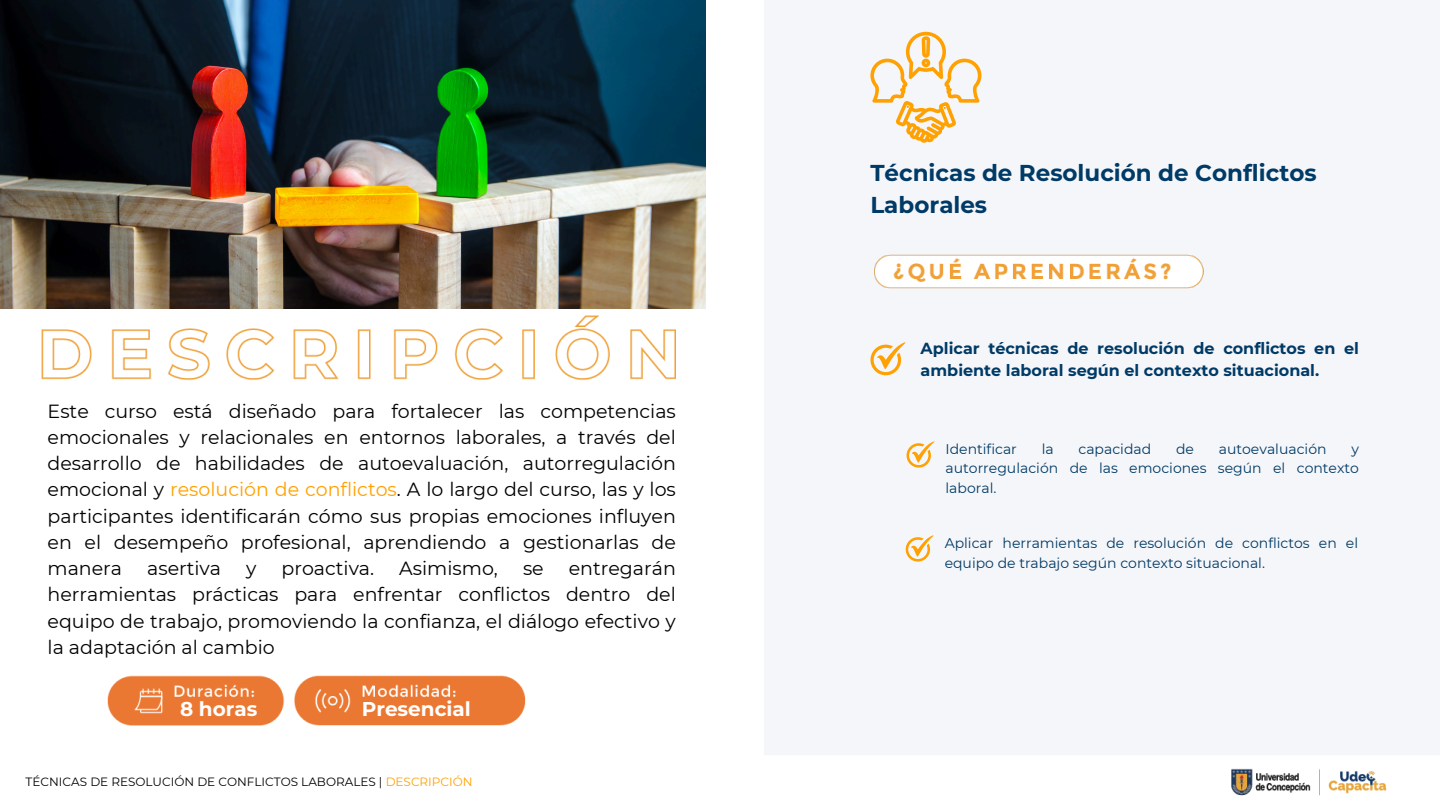
<style>
.page{position:relative;width:1440px;height:810px;background:#fff}
.page>*{position:absolute;margin:0;border:0;box-sizing:border-box;transform-origin:0 0}
.t1{font:700 23px/31.5px "Montserrat";color:#003a66}
.t2{font:700 20px "Montserrat";color:#fff}
.t3{font:19px/26.2px "Montserrat";color:#000;text-align:justify}
.t4{font:700 16px/21.8px "Montserrat";color:#003a66}
.t5{font:14px/19.5px "Montserrat";color:#003a66;text-align:justify}
.t6{font:12px "Montserrat";color:#000}
.s1{color:#ffa102}
</style>
<div class="page">
<img style="left:0;top:31px;width:1387px;height:765px">
<svg style="left:870px;top:342px;width:36px;height:33px"></svg>
<svg style="left:907px;top:441px;width:27px;height:27px"></svg>
<svg style="left:906px;top:535px;width:28px;height:27px"></svg>
<img style="left:0;top:0;width:706px;height:308px">
<svg style="left:870px;top:32px;width:111px;height:111px"></svg>
<p class="t3" style="left:48px;top:398px;width:630px">Este curso está diseñado para fortalecer las competencias emocionales y relacionales en entornos laborales, a través del desarrollo de habilidades de autoevaluación, autorregulación emocional y <span class="s1">resolución de conflictos</span>. A lo largo del curso, las y los</p>
<h1 class="t3" style="left:48px;top:503px;width:630px">participantes identificarán cómo sus propias emociones influyen en el desempeño profesional, aprendiendo a gestionarlas de manera</h1>
<h1 class="t3" style="left:147px;top:555px;width:75px">asertiva</h1>
<h1 class="t3" style="left:246px;top:555px;width:12px">y</h1>
<h1 class="t3" style="left:282px;top:555px;width:94px">proactiva.</h1>
<h1 class="t3" style="left:399px;top:555px;width:100px">Asimismo,</h1>
<h1 class="t3" style="left:523px;top:555px;width:22px">se</h1>
<h1 class="t3" style="left:48px;top:555px;width:630px;text-indent:521px">entregarán herramientas prácticas para enfrentar conflictos dentro del equipo de trabajo, promoviendo la confianza, el diálogo efectivo y la adaptación al cambio</h1>
<h3 class="t2" style="left:180px;top:696px;width:79px">8 horas</h3>
<p class="t2" style="left:362px;top:696px;width:111px">Presencial</p>
<h5 class="t6" style="left:26px;top:775px;width:448px">TÉCNICAS DE RESOLUCIÓN DE CONFLICTOS LABORALES | <span class="s1">DESCRIPCIÓN</span></h5>
<h4 class="t1" style="left:870px;top:157px;width:448px">Técnicas de Resolución de Conflictos<br>Laborales</h4>
<p class="t4" style="left:921px;top:338px;width:440px">Aplicar técnicas de resolución de conflictos en el ambiente laboral según el contexto situacional.</p>
<h5 class="t5" style="left:946px;top:439px;width:73px">Identificar</h5>
<h5 class="t5" style="left:1042px;top:439px;width:14px">la</h5>
<h5 class="t5" style="left:1079px;top:439px;width:74px">capacidad</h5>
<h5 class="t5" style="left:1176px;top:439px;width:19px">de</h5>
<h5 class="t5" style="left:1219px;top:439px;width:109px">autoevaluación</h5>
<h5 class="t5" style="left:946px;top:439px;width:415px;text-indent:406px">y autorregulación de las emociones según el contexto laboral.</h5>
<p class="t5" style="left:945px;top:533px;width:415px">Aplicar herramientas de resolución de conflictos en el equipo de trabajo según contexto situacional.</p>
</div>
